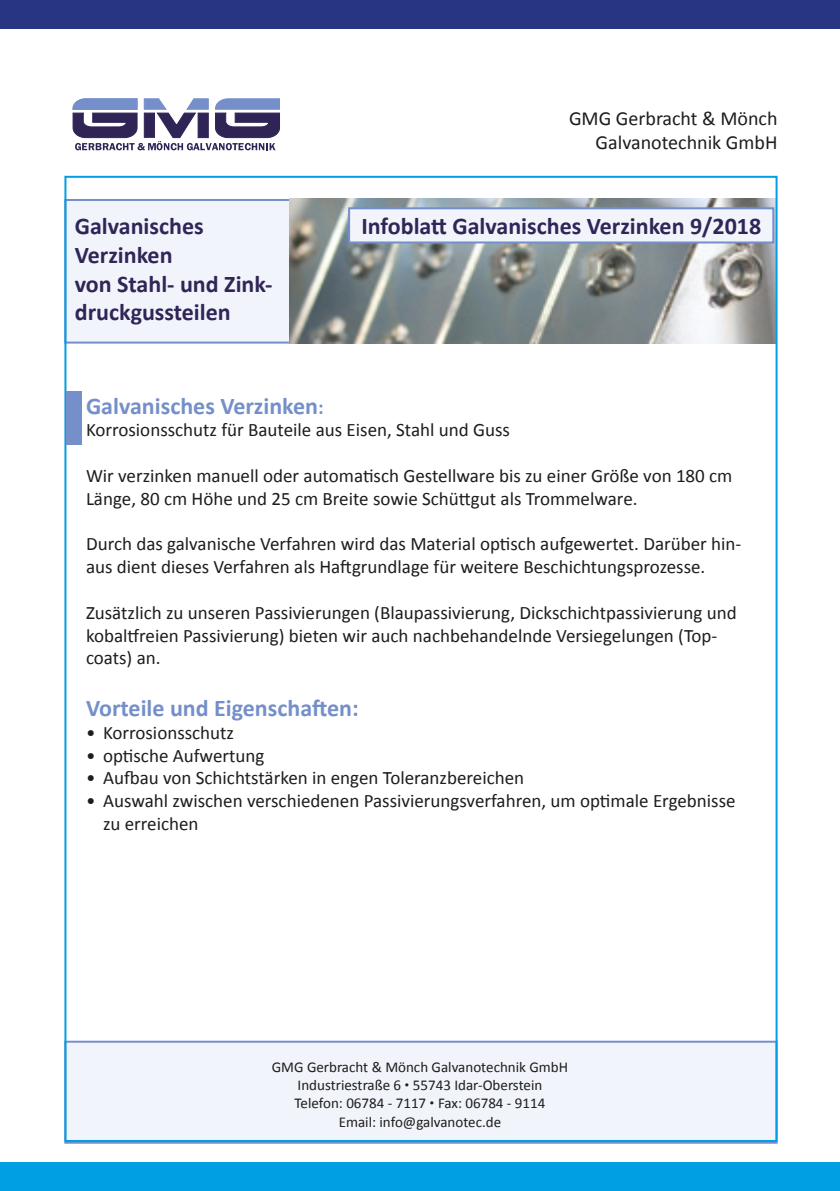
<style>
.page{position:relative;width:840px;height:1191px;background:#fff}
.page>*{position:absolute;margin:0;border:0;box-sizing:border-box;transform-origin:0 0}
.t1{font:700 24px/28.8px "Calibri";color:#2f2556}
.t2{font:700 24px "Calibri";color:#748fc9}
.t3{font:20px/24px "Calibri";color:#1d1d1b;text-align:right}
.t4{font:19px/22.8px "Calibri";color:#1d1d1b}
.t5{font:15px/18.4px "Calibri";color:#1d1d1b;text-align:center}
.s1{font-size:20px}
.s2{font-size:10px}
</style>
<div class="page">
<div style="left:65px;top:200px;width:710px;height:142px;background:#f2f4fb"></div>
<img style="left:289px;top:199px;width:485px;height:144px">
<div style="left:65px;top:1041px;width:711px;height:101px;background:#f2f4fb"></div>
<div style="left:64px;top:1040px;width:713px;height:103px;border:2px solid #748fc9"></div>
<div style="left:349px;top:208px;width:423px;height:34px;background:#f2f4fb"></div>
<div style="left:348px;top:207px;width:425px;height:36px;border:2px solid #748fc9"></div>
<div style="left:66px;top:391px;width:15px;height:54px;background:#748fc9"></div>
<div style="left:0;top:1162px;width:839px;height:29px;background:#009fe3"></div>
<div style="left:0;top:0;width:839px;height:28px;background:#283583"></div>
<svg style="left:73px;top:98px;width:207px;height:52px"></svg>
<p class="t1" style="left:75px;top:212px;width:199px">Galvanisches<br>Verzinken<br>von Stahl- und Zink&shy;druckgussteilen</p>
<p class="t3" style="left:568px;top:106px;width:210px">GMG Gerbracht &amp; Mönch<br>Galvanotechnik GmbH</p>
<p class="t1" style="left:361px;top:212px;width:401px">Infoblatt Galvanisches Verzinken 9/2018</p>
<p class="t2" style="left:86px;top:390px;width:239px">Galvanisches Verzinken<span class="s1">:</span></p>
<p class="t4" style="left:86px;top:419px;width:425px">Korrosionsschutz für Bauteile aus Eisen, Stahl und Guss</p>
<p class="t4" style="left:86px;top:464px;width:647px">Wir verzinken manuell oder automatisch Gestellware bis zu einer Größe von 180 cm<br>Länge, 80 cm Höhe und 25 cm Breite sowie Schüttgut als Trommelware.</p>
<p class="t4" style="left:86px;top:533px;width:656px">Durch das galvanische Verfahren wird das Material optisch aufgewertet. Darüber hin&shy;aus dient dieses Verfahren als Haftgrundlage für weitere Beschichtungsprozesse.</p>
<p class="t4" style="left:86px;top:601px;width:651px">Zusätzlich zu unseren Passivierungen (Blaupassivierung, Dickschichtpassivierung und kobaltfreien Passivierung) bieten wir auch nachbehandelnde Versiegelungen (Top&shy;coats) an.</p>
<p class="t2" style="left:86px;top:692px;width:274px">Vorteile und Eigenschaften:</p>
<p class="t4" style="left:86px;top:721px;width:149px">• Korrosionsschutz</p>
<p class="t4" style="left:86px;top:744px;width:180px">• optische Aufwertung</p>
<p class="t4" style="left:86px;top:767px;width:439px">• Aufbau von Schichtstärken in engen Toleranzbereichen</p>
<p class="t4" style="left:103px;top:789px;width:633px;text-indent:-17px">• Auswahl zwischen verschiedenen Passivierungsverfahren, um optimale Ergebnisse zu erreichen</p>
<p class="t5" style="left:272px;top:1057px;width:298px">GMG Gerbracht &amp; Mönch Galvanotechnik GmbH Industriestraße 6 <span class="s2">•</span> 55743 Idar-Oberstein Telefon: 06784 - 7117 <span class="s2">•</span> Fax: 06784 - 9114<br>Email: info@galvanotec.de</p>
</div>
